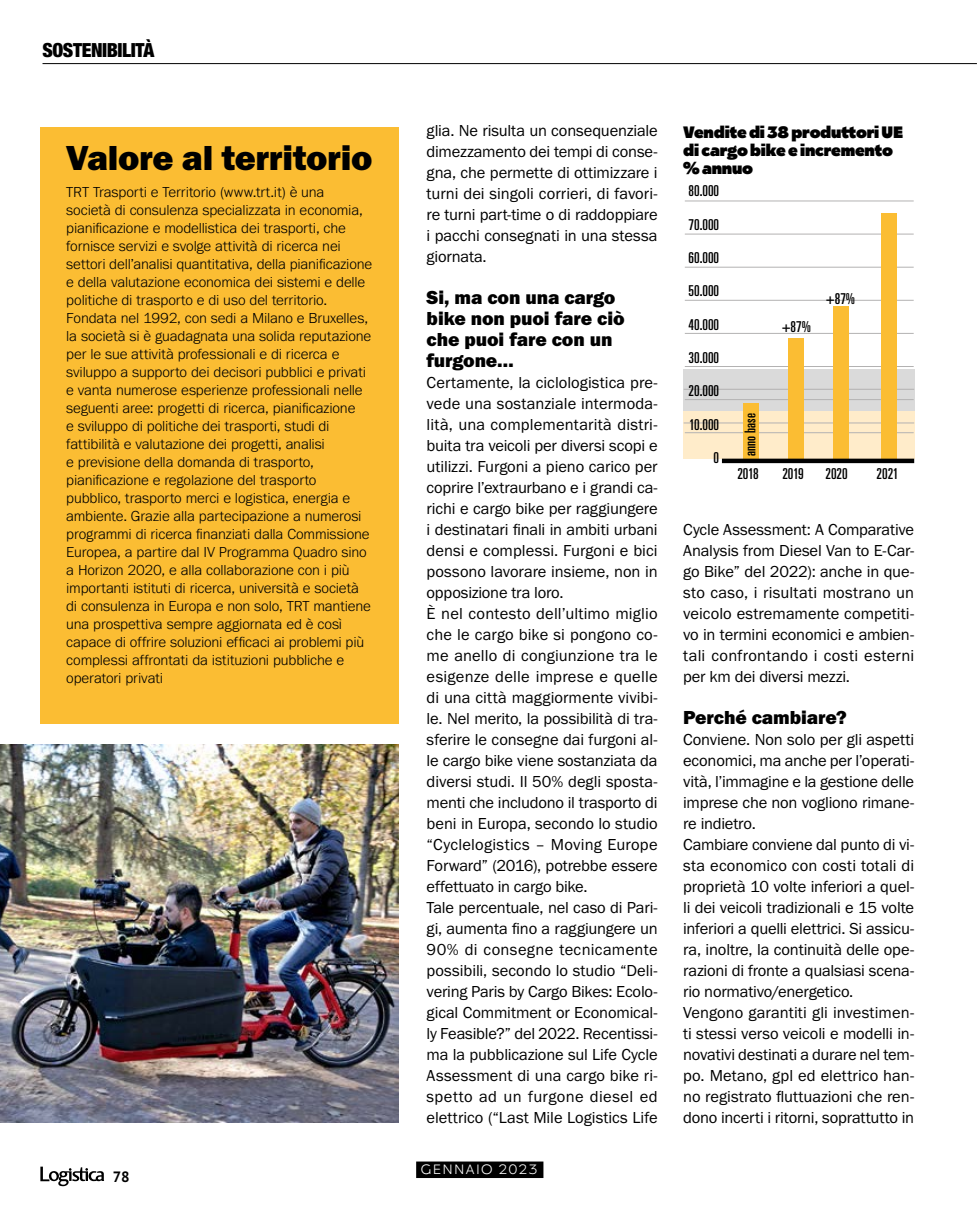
<style>
.page{position:relative;width:978px;height:1212px;background:#fff}
.page>*{position:absolute;margin:0;border:0;box-sizing:border-box;transform-origin:0 0}
.lo20_BOX_titolo_26su{font:36px "Franklin Gothic URW Hea";letter-spacing:-.01em;color:#000}
.lo20_titoletto_infra{font:19.5px/21px "Franklin Gothic URW Hea";letter-spacing:-.005em;color:#000}
.t1{font:900 condensed 19.5px "Helvetica Neue LT Std";letter-spacing:-.02em;color:#000}
.lo20_testo{font:16.5px/21px "Franklin Gothic URW Boo";letter-spacing:-.01em;color:#000;text-align:justify}
.lo20_FIGURE_titolo{font:800 16.5px/18px "Catalpa";letter-spacing:-.015em;color:#000;scale:.95 1}
.lo20_BOX_testo{font:300 15px/18px "Franklin Gothic URW";letter-spacing:-.01em;color:#000}
.t2{font:ultra-condensed 15px "Univers LT Std";color:#000}
.t3{font:700 15px "PT Sans Pro";color:#000}
.t4{font:300 13.5px "Catalpa";letter-spacing:.1em;color:#fff}
</style>
<div class="page">
<div style="left:40px;top:127px;width:359px;height:597px;background:#fbbd33"></div>
<div style="left:683px;top:369px;width:231px;height:89px;background:#dadada"></div>
<div style="left:683px;top:411px;width:231px;height:47px;background:#ffecca"></div>
<hr style="left:684px;top:389px;width:230px;height:1px;background:#b3b2b2">
<hr style="left:684px;top:423px;width:230px;height:1px;background:#b3b2b2">
<hr style="left:685px;top:300px;width:229px;height:1px;background:#b3b2b2">
<hr style="left:685px;top:267px;width:229px;height:1px;background:#b3b2b2">
<hr style="left:685px;top:234px;width:229px;height:1px;background:#b3b2b2">
<hr style="left:685px;top:201px;width:229px;height:1px;background:#b3b2b2">
<hr style="left:685px;top:333px;width:229px;height:1px;background:#b3b2b2">
<hr style="left:685px;top:366px;width:229px;height:1px;background:#b3b2b2">
<hr style="left:685px;top:399px;width:229px;height:1px;background:#b3b2b2">
<hr style="left:685px;top:432px;width:229px;height:1px;background:#b3b2b2">
<div style="left:743px;top:403px;width:16px;height:56px;background:#fbbd33"></div>
<div style="left:788px;top:338px;width:16px;height:122px;background:#fbbd33"></div>
<div style="left:833px;top:306px;width:15px;height:153px;background:#fbbd33"></div>
<div style="left:881px;top:213px;width:15px;height:246px;background:#fbbd33"></div>
<hr style="left:722px;top:459px;width:192px;height:4px;background:#000">
<img style="left:0;top:745px;width:399px;height:378px">
<svg style="left:40px;top:1166px;width:64px;height:20px"></svg>
<div style="left:416px;top:1161px;width:127px;height:17px;background:#000"></div>
<hr style="left:43px;top:63px;width:934px;height:1px;background:#000">
<p class="t1" style="left:43px;top:38px;width:113px">SOSTENIBILITÀ</p>
<p class="lo20_BOX_titolo_26su" style="left:66px;top:135px;width:308px">Valore al territorio</p>
<p class="lo20_BOX_testo" style="left:66px;top:182px;width:308px">TRT Trasporti e Territorio (www.trt.it) è una società di consulenza specializzata in economia, pianificazione e modellistica dei trasporti, che fornisce servizi e svolge attività di ricerca nei settori dell’analisi quantitativa, della pianificazione e della valutazione economica dei sistemi e delle politiche di trasporto e di uso del territorio.</p>
<p class="lo20_BOX_testo" style="left:66px;top:308px;width:307px">Fondata nel 1992, con sedi a Milano e Bruxelles, la società si è guadagnata una solida reputazione per le sue attività professionali e di ricerca e sviluppo a supporto dei decisori pubblici e privati e vanta numerose esperienze professionali nelle seguenti aree: progetti di ricerca, pianificazione<br>e sviluppo di politiche dei trasporti, studi di fattibilità e valutazione dei progetti, analisi<br>e previsione della domanda di trasporto, pianificazione e regolazione del trasporto pubblico, trasporto merci e logistica, energia e ambiente. Grazie alla partecipazione a numerosi programmi di ricerca finanziati dalla Commissione Europea, a partire dal IV Programma Quadro sino a Horizon 2020, e alla collaborazione con i più importanti istituti di ricerca, università e società di consulenza in Europa e non solo, TRT mantiene una prospettiva sempre aggiornata ed è così capace di offrire soluzioni efficaci ai problemi più complessi affrontati da istituzioni pubbliche e operatori privati</p>
<p class="t3" style="left:113px;top:1166px;width:19px">78</p>
<p class="lo20_testo" style="left:427px;top:120px;width:233px">glia. Ne risulta un consequenziale dimezzamento dei tempi di conse&shy;gna, che permette di ottimizzare i turni dei singoli corrieri, di favori&shy;re turni part-time o di raddoppiare i pacchi consegnati in una stessa giornata.</p>
<p class="lo20_titoletto_infra" style="left:427px;top:286px;width:199px">Si, ma con una cargo bike non puoi fare ciò che puoi fare con un furgone…</p>
<p class="lo20_testo" style="left:427px;top:372px;width:233px">Certamente, la ciclologistica pre&shy;vede una sostanziale intermoda&shy;lità, una complementarità distri&shy;buita tra veicoli per diversi scopi e utilizzi. Furgoni a pieno carico per coprire l’extraurbano e i grandi ca&shy;richi e cargo bike per raggiungere i destinatari finali in ambiti urbani densi e complessi. Furgoni e bici possono lavorare insieme, non in opposizione tra loro.</p>
<p class="lo20_testo" style="left:427px;top:603px;width:233px">È nel contesto dell’ultimo miglio che le cargo bike si pongono co&shy;me anello di congiunzione tra le esigenze delle imprese e quelle di una città maggiormente vivibi&shy;le. Nel merito, la possibilità di tra&shy;sferire le consegne dai furgoni al&shy;le cargo bike viene sostanziata da diversi studi. Il 50% degli sposta&shy;menti che includono il trasporto di beni in Europa, secondo lo studio “Cyclelogistics – Moving Europe Forward” (2016), potrebbe essere effettuato in cargo bike.</p>
<p class="lo20_testo" style="left:427px;top:897px;width:233px">Tale percentuale, nel caso di Pari&shy;gi, aumenta fino a raggiungere un 90% di consegne tecnicamente possibili, secondo lo studio “Deli&shy;vering Paris by Cargo Bikes: Ecolo&shy;gical Commitment or Economical&shy;ly Feasible?” del 2022. Recentissi&shy;ma la pubblicazione sul Life Cycle Assessment di una cargo bike ri&shy;spetto ad un furgone diesel ed elettrico (“Last Mile Logistics Life</p>
<p class="t4" style="left:421px;top:1161px;width:118px">GENNAIO 2023</p>
<p class="lo20_FIGURE_titolo" style="left:683px;top:124px;width:233px">Vendite di 38 produttori UE di cargo bike e incremento</p>
<p class="lo20_FIGURE_titolo" style="left:683px;top:160px;width:75px">% annuo</p>
<p class="t2" style="left:689px;top:183px;width:32px">80.000</p>
<p class="t2" style="left:689px;top:216px;width:32px">70.000</p>
<p class="t2" style="left:689px;top:249px;width:32px">60.000</p>
<p class="t2" style="left:689px;top:282px;width:32px">50.000</p>
<p class="t2" style="left:688px;top:316px;width:32px">40.000</p>
<p class="t2" style="left:689px;top:349px;width:32px">30.000</p>
<p class="t2" style="left:689px;top:382px;width:32px">20.000</p>
<p class="t2" style="left:689px;top:416px;width:31px">10.000</p>
<p class="t2" style="left:714px;top:449px;width:7px">0</p>
<p class="t2" style="left:737px;top:465px;width:23px">2018</p>
<p class="t2" style="left:782px;top:465px;width:23px">2019</p>
<p class="t2" style="left:825px;top:465px;width:24px">2020</p>
<p class="t2" style="left:877px;top:465px;width:23px">2021</p>
<p class="t2" style="left:826px;top:290px;width:31px">+87%</p>
<p class="t2" style="left:782px;top:318px;width:31px">+87%</p>
<p class="t2" style="left:742px;top:456px;width:44px;rotate:-90deg">anno base</p>
<p class="lo20_testo" style="left:683px;top:519px;width:233px">Cycle Assessment: A Comparative Analysis from Diesel Van to E-Car&shy;go Bike” del 2022): anche in que&shy;sto caso, i risultati mostrano un veicolo estremamente competiti&shy;vo in termini economici e ambien&shy;tali confrontando i costi esterni per km dei diversi mezzi.</p>
<p class="lo20_titoletto_infra" style="left:683px;top:706px;width:165px">Perché cambiare?</p>
<p class="lo20_testo" style="left:683px;top:729px;width:233px">Conviene. Non solo per gli aspetti economici, ma anche per l’operati&shy;vità, l’immagine e la gestione delle imprese che non vogliono rimane&shy;re indietro.</p>
<p class="lo20_testo" style="left:683px;top:834px;width:233px">Cambiare conviene dal punto di vi&shy;sta economico con costi totali di proprietà 10 volte inferiori a quel&shy;li dei veicoli tradizionali e 15 volte inferiori a quelli elettrici. Si assicu&shy;ra, inoltre, la continuità delle ope&shy;razioni di fronte a qualsiasi scena&shy;rio normativo/energetico.</p>
<p class="lo20_testo" style="left:683px;top:1002px;width:233px">Vengono garantiti gli investimen&shy;ti stessi verso veicoli e modelli in&shy;novativi destinati a durare nel tem&shy;po. Metano, gpl ed elettrico han&shy;no registrato fluttuazioni che ren&shy;dono incerti i ritorni, soprattutto in</p>
</div>
